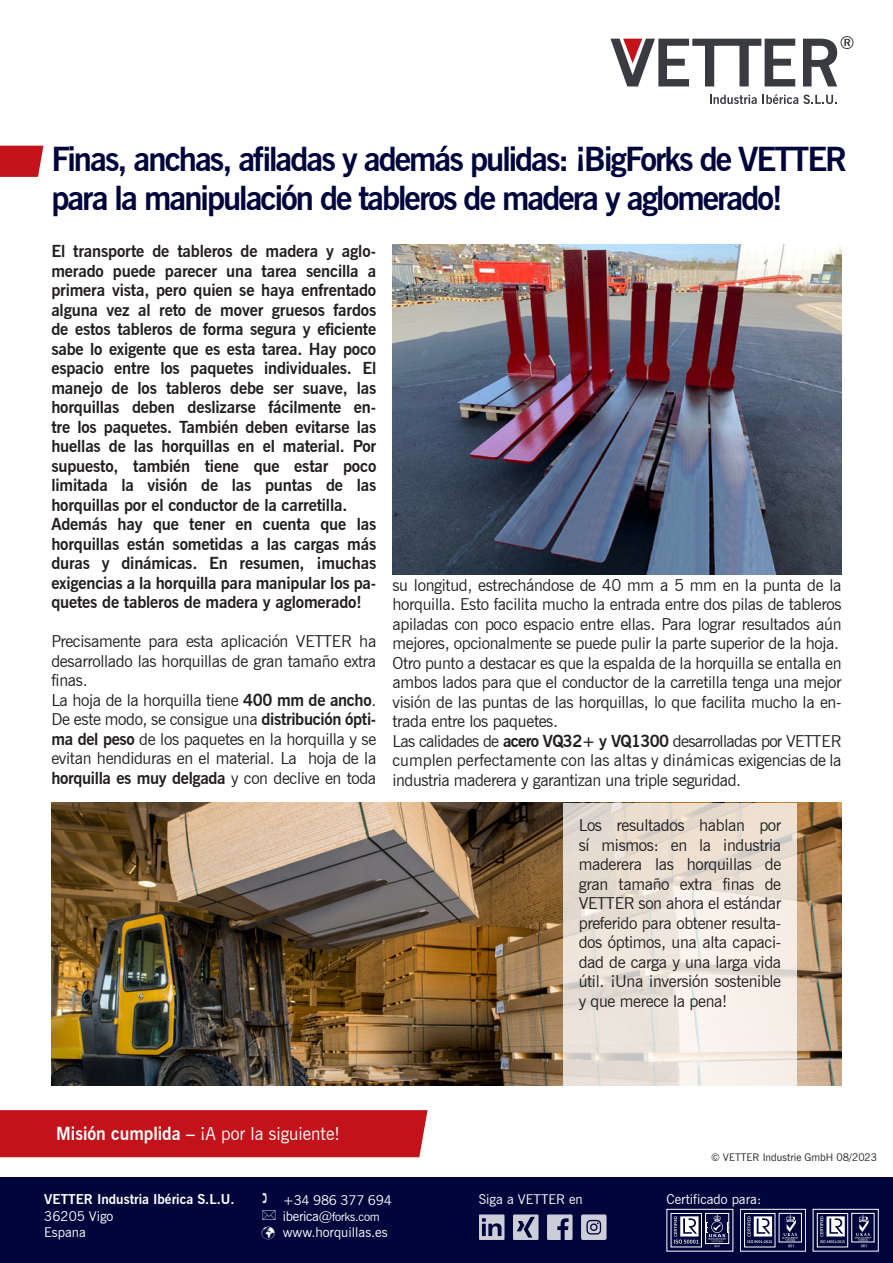
<style>
.page{position:relative;width:893px;height:1263px;background:#fff}
.page>*{position:absolute;margin:0;border:0;box-sizing:border-box;transform-origin:0 0}
.Einf__Abs{font:700 33px/39.6px "News Gothic BT";letter-spacing:-.06em;color:#00063b}
.Fließtext{font:18px "News Gothic BT";color:#fff}
.t1{font:16.5px/19.5px "News Gothic BT";letter-spacing:-.02em;color:#231f20;text-align:justify}
.t2{font:700 16.5px/19.5px "News Gothic BT";letter-spacing:-.01em;color:#231f20;text-align:justify}
.t3{font:13.5px "News Gothic BT";color:#fff}
.t4{font:700 13.5px/16.2px "News Gothic BT";color:#fff}
.t5{font:13.5px "News Gothic BT";letter-spacing:-.02em;color:#fff}
.t6{font:12px "News Gothic BT";letter-spacing:-.02em;color:#fff}
.t7{font:10.5px "News Gothic BT";color:#231f20}
.s1{font-weight:700}
.s2{font-weight:400}
.s3{font-size:13.5px}
</style>
<div class="page">
<div style="left:0;top:1110px;width:428px;height:47px;background:#c4121a"></div>
<svg style="left:0;top:146px;width:43px;height:31px"></svg>
<img style="left:392px;top:244px;width:450px;height:330px">
<img style="left:51px;top:803px;width:791px;height:282px">
<div style="left:0;top:1178px;width:893px;height:85px;background:#00063b"></div>
<svg style="left:479px;top:1214px;width:25px;height:26px"></svg>
<svg style="left:547px;top:1214px;width:25px;height:26px"></svg>
<svg style="left:513px;top:1214px;width:25px;height:26px"></svg>
<svg style="left:581px;top:1214px;width:26px;height:26px"></svg>
<div style="left:666px;top:1209px;width:67px;height:42px;border:1px solid #fff"></div>
<div style="left:671px;top:1213px;width:31px;height:34px;border:1px solid #fff"></div>
<div style="left:705px;top:1213px;width:24px;height:31px;border:1px solid #fff"></div>
<svg style="left:706px;top:1214px;width:22px;height:33px"></svg>
<svg style="left:674px;top:1216px;width:24px;height:27px"></svg>
<div style="left:813px;top:1209px;width:66px;height:42px;border:1px solid #fff"></div>
<div style="left:852px;top:1213px;width:22px;height:29px;border:1px solid #fff"></div>
<svg style="left:855px;top:1214px;width:16px;height:33px"></svg>
<div style="left:817px;top:1213px;width:31px;height:34px;border:1px solid #fff"></div>
<svg style="left:820px;top:1216px;width:25px;height:27px"></svg>
<div style="left:740px;top:1209px;width:66px;height:42px;border:1px solid #fff"></div>
<div style="left:779px;top:1213px;width:23px;height:29px;border:1px solid #fff"></div>
<svg style="left:782px;top:1214px;width:16px;height:33px"></svg>
<div style="left:744px;top:1213px;width:31px;height:34px;border:1px solid #fff"></div>
<svg style="left:747px;top:1216px;width:25px;height:27px"></svg>
<svg style="left:563px;top:803px;width:233px;height:282px;background:#ebe3da"></svg>
<svg style="left:710px;top:95px;width:47px;height:9px"></svg>
<svg style="left:763px;top:94px;width:74px;height:10px"></svg>
<svg style="left:803px;top:36px;width:50px;height:50px"></svg>
<svg style="left:610px;top:39px;width:185px;height:47px"></svg>
<p class="Einf__Abs" style="left:51px;top:139px;width:797px">Finas, anchas, afiladas y además pulidas: ¡BigForks de VETTER para la manipulación de tableros de madera y aglomerado!</p>
<p class="t2" style="left:51px;top:241px;width:326px">El transporte de tableros de madera y aglo&shy;merado puede parecer una tarea sencilla a primera vista, pero quien se haya enfrentado alguna vez al reto de mover gruesos fardos de estos tableros de forma segura y eficiente sabe lo exigente que es esta tarea. Hay poco espacio entre los paquetes individuales. El manejo de los tableros debe ser suave, las horquillas deben deslizarse fácilmente en&shy;tre los paquetes. También deben evitarse las huellas de las horquillas en el material. Por supuesto, también tiene que estar poco limitada la visión de las puntas de las horquillas por el conductor de la carretilla.</p>
<p class="t2" style="left:51px;top:514px;width:326px">Además hay que tener en cuenta que las horquillas están sometidas a las cargas más duras y dinámicas. En resumen, ¡muchas exigencias a la horquilla para manipular los pa&shy;quetes de tableros de madera y aglomerado!</p>
<p class="t1" style="left:51px;top:631px;width:326px">Precisamente para esta aplicación VETTER ha desarrollado las horquillas de gran tamaño extra finas.</p>
<p class="t1" style="left:51px;top:690px;width:327px">La hoja de la horquilla tiene <span class="s1">400 mm de ancho</span>.<br>De este modo, se consigue una <span class="s1">distribución ópti&shy;ma del peso</span> de los paquetes en la horquilla y se evitan hendiduras en el material. La hoja de la <span class="s1">horquilla es muy delgada</span> y con declive en toda</p>
<p class="t1" style="left:392px;top:575px;width:451px">su longitud, estrechándose de 40 mm a 5 mm en la punta de la horquilla. Esto facilita mucho la entrada entre dos pilas de tableros apiladas con poco espacio entre ellas. Para lograr resultados aún mejores, opcionalmente se puede pulir la parte superior de la hoja.</p>
<p class="t1" style="left:392px;top:653px;width:451px">Otro punto a destacar es que la espalda de la horquilla se entalla en ambos lados para que el conductor de la carretilla tenga una mejor visión de las puntas de las horquillas, lo que facilita mucho la en&shy;trada entre los paquetes.</p>
<p class="t1" style="left:392px;top:731px;width:451px">Las calidades de <span class="s1">acero VQ32+ y VQ1300</span> desarrolladas por VETTER cumplen perfectamente con las altas y dinámicas exigencias de la industria maderera y garantizan una triple seguridad.</p>
<p class="Fließtext" style="left:56px;top:1123px;width:285px"><span class="s1">Misión cumplida –</span> ¡A por la siguiente!</p>
<p class="t1" style="left:579px;top:815px;width:204px">Los resultados hablan por sí mismos: en la industria maderera las horquillas de gran tamaño extra finas de VETTER son ahora el estándar preferido para obtener resulta&shy;dos óptimos, una alta capaci&shy;dad de carga y una larga vida útil. ¡Una inversión sostenible y que merece la pena!</p>
<p class="t7" style="left:711px;top:1150px;width:168px">© VETTER Industrie GmbH 08/2023</p>
<p class="t4" style="left:44px;top:1191px;width:192px">VETTER Industria Ibérica S.L.U.<br><span class="s2">36205 Vigo</span></p>
<p class="t3" style="left:44px;top:1224px;width:43px">Espana</p>
<p class="t5" style="left:283px;top:1192px;width:111px">+34 986 377 694</p>
<p class="t3" style="left:479px;top:1191px;width:106px">Siga a VETTER en</p>
<p class="t3" style="left:666px;top:1191px;width:96px">Certificado para:</p>
<p class="t6" style="left:283px;top:1209px;width:98px"><span class="s3">iberica@</span>forks.com</p>
<p class="t3" style="left:261px;top:1224px;width:128px">✓ www.horquillas.es</p>
</div>
